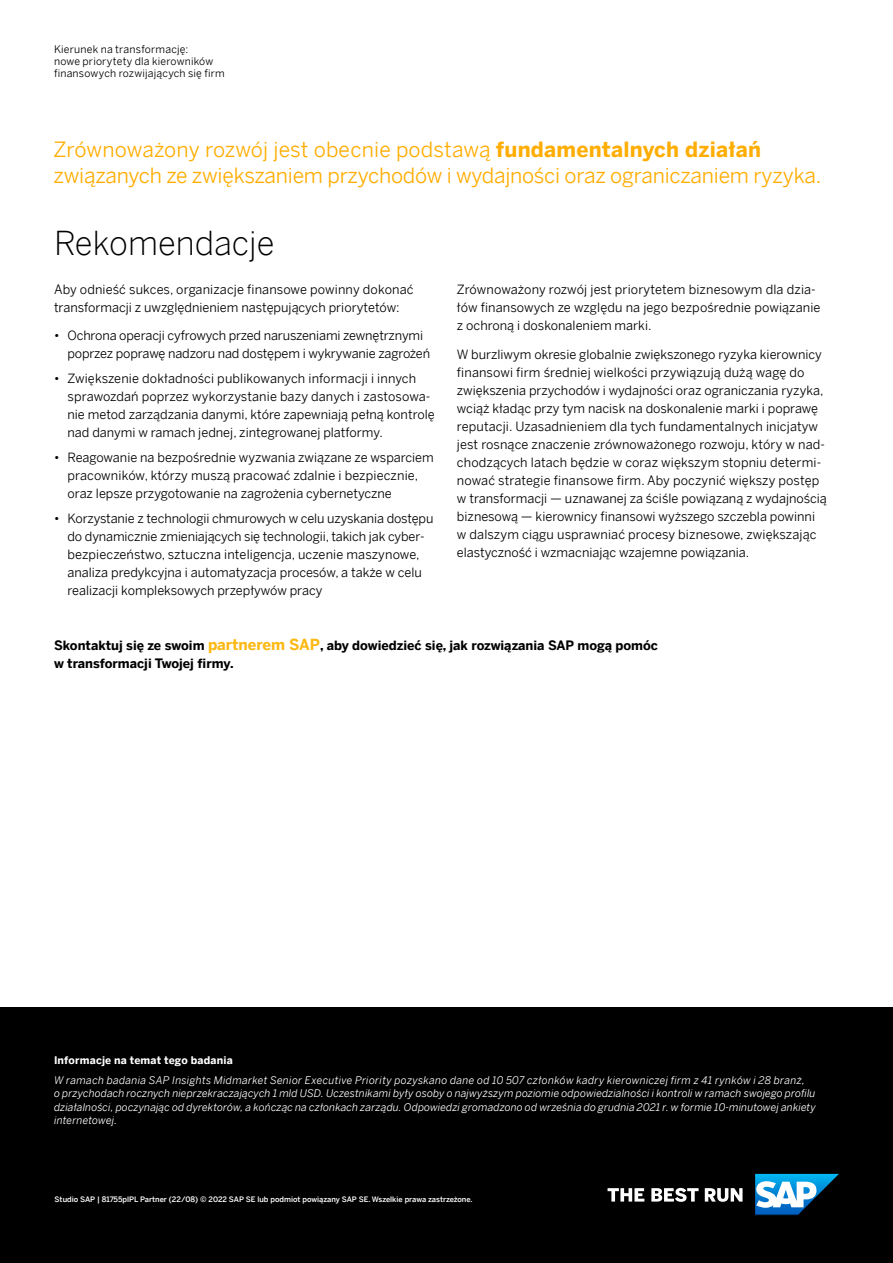
<style>
.page{position:relative;width:893px;height:1263px;background:#fff}
.page>*{position:absolute;margin:0;border:0;box-sizing:border-box;transform-origin:0 0}
.t1{font:300 33px "Benton Sans";color:#000}
.t2{font:21px/25.5px "Benton Sans";letter-spacing:-.01em;color:#ffad00}
.t3{font:12.75px/18px "Benton Sans";color:#000}
.t4{font:700 12.75px/18px "Benton Sans";color:#000}
.t5{font:italic 10.5px/13.5px "Benton Sans";letter-spacing:.01em;color:#fff}
.t6{font:10.5px/12px "Benton Sans";letter-spacing:.02em;color:#000}
.t7{font:700 10.5px "Benton Sans";letter-spacing:.015em;color:#fff}
.t8{font:500 7.5px "Benton Sans";color:#fff}
.s1{font-weight:700}
.s2{font-style:italic}
.s3{font-size:15px;color:#fdb913}
</style>
<div class="page">
<div style="left:0;top:1007px;width:893px;height:256px;background:#000"></div>
<svg style="left:608px;top:1188px;width:134px;height:14px"></svg>
<svg style="left:755px;top:1174px;width:84px;height:41px"></svg>
<p class="t6" style="left:54px;top:43px;width:172px">Kierunek na transformację:<br>nowe priorytety dla kierowników finansowych rozwijających się firm</p>
<h2 class="t2" style="left:54px;top:136px;width:769px">Zrównoważony rozwój jest obecnie podstawą <span class="s1">fundamentalnych działań </span>związanych ze zwiększaniem przychodów i wydajności oraz ograniczaniem ryzyka.</h2>
<h1 class="t1" style="left:54px;top:215px;width:222px">Rekomendacje</h1>
<p class="t3" style="left:54px;top:279px;width:361px">Aby odnieść sukces, organizacje finansowe powinny dokonać transformacji z uwzględnieniem następujących priorytetów:</p>
<p class="t3" style="left:68px;top:326px;width:364px;text-indent:-14px"><span class="s2">•</span> Ochrona operacji cyfrowych przed naruszeniami zewnętrznymi poprzez poprawę nadzoru nad dostępem i wykrywanie zagrożeń</p>
<p class="t3" style="left:68px;top:369px;width:369px;text-indent:-14px"><span class="s2">•</span> Zwiększenie dokładności publikowanych informacji i innych sprawozdań poprzez wykorzystanie bazy danych i zastosowa&shy;nie metod zarządzania danymi, które zapewniają pełną kontrolę nad danymi w ramach jednej, zintegrowanej platformy.</p>
<p class="t3" style="left:68px;top:447px;width:368px;text-indent:-14px"><span class="s2">•</span> Reagowanie na bezpośrednie wyzwania związane ze wsparciem pracowników, którzy muszą pracować zdalnie i bezpiecznie, oraz lepsze przygotowanie na zagrożenia cybernetyczne</p>
<p class="t3" style="left:68px;top:508px;width:367px;text-indent:-14px"><span class="s2">•</span> Korzystanie z technologii chmurowych w celu uzyskania dostępu do dynamicznie zmieniających się technologii, takich jak cyber&shy;bezpieczeństwo, sztuczna inteligencja, uczenie maszynowe, analiza predykcyjna i automatyzacja procesów, a także w celu realizacji kompleksowych przepływów pracy</p>
<p class="t3" style="left:457px;top:279px;width:365px">Zrównoważony rozwój jest priorytetem biznesowym dla dzia&shy;łów finansowych ze względu na jego bezpośrednie powiązanie z ochroną i doskonaleniem marki.</p>
<p class="t3" style="left:457px;top:344px;width:371px">W burzliwym okresie globalnie zwiększonego ryzyka kierownicy finansowi firm średniej wielkości przywiązują dużą wagę do zwiększenia przychodów i wydajności oraz ograniczania ryzyka, wciąż kładąc przy tym nacisk na doskonalenie marki i poprawę reputacji. Uzasadnieniem dla tych fundamentalnych inicjatyw jest rosnące znaczenie zrównoważonego rozwoju, który w nad&shy;chodzących latach będzie w coraz większym stopniu determi&shy;nować strategie finansowe firm. Aby poczynić większy postęp w transformacji — uznawanej za ściśle powiązaną z wydajnością biznesową — kierownicy finansowi wyższego szczebla powinni w dalszym ciągu usprawniać procesy biznesowe, zwiększając elastyczność i wzmacniając wzajemne powiązania.</p>
<p class="t4" style="left:54px;top:636px;width:605px">Skontaktuj się ze swoim <span class="s3">partnerem SAP</span>, aby dowiedzieć się, jak rozwiązania SAP mogą pomóc w transformacji Twojej firmy.</p>
<p class="t7" style="left:54px;top:1052px;width:180px">Informacje na temat tego badania</p>
<p class="t5" style="left:54px;top:1072px;width:763px">W ramach badania SAP Insights Midmarket Senior Executive Priority pozyskano dane od 10 507 członków kadry kierowniczej firm z 41 rynków i 28 branż,<br>o przychodach rocznych nieprzekraczających 1 mld USD. Uczestnikami były osoby o najwyższym poziomie odpowiedzialności i kontroli w ramach swojego profilu działalności, poczynając od dyrektorów, a kończąc na członkach zarządu. Odpowiedzi gromadzono od września do grudnia 2021 r. w formie 10-minutowej ankiety internetowej.</p>
<p class="t8" style="left:55px;top:1193px;width:419px">Studio SAP | 81755plPL Partner (22/08) © 2022 SAP SE lub podmiot powiązany SAP SE. Wszelkie prawa zastrzeżone.</p>
</div>
